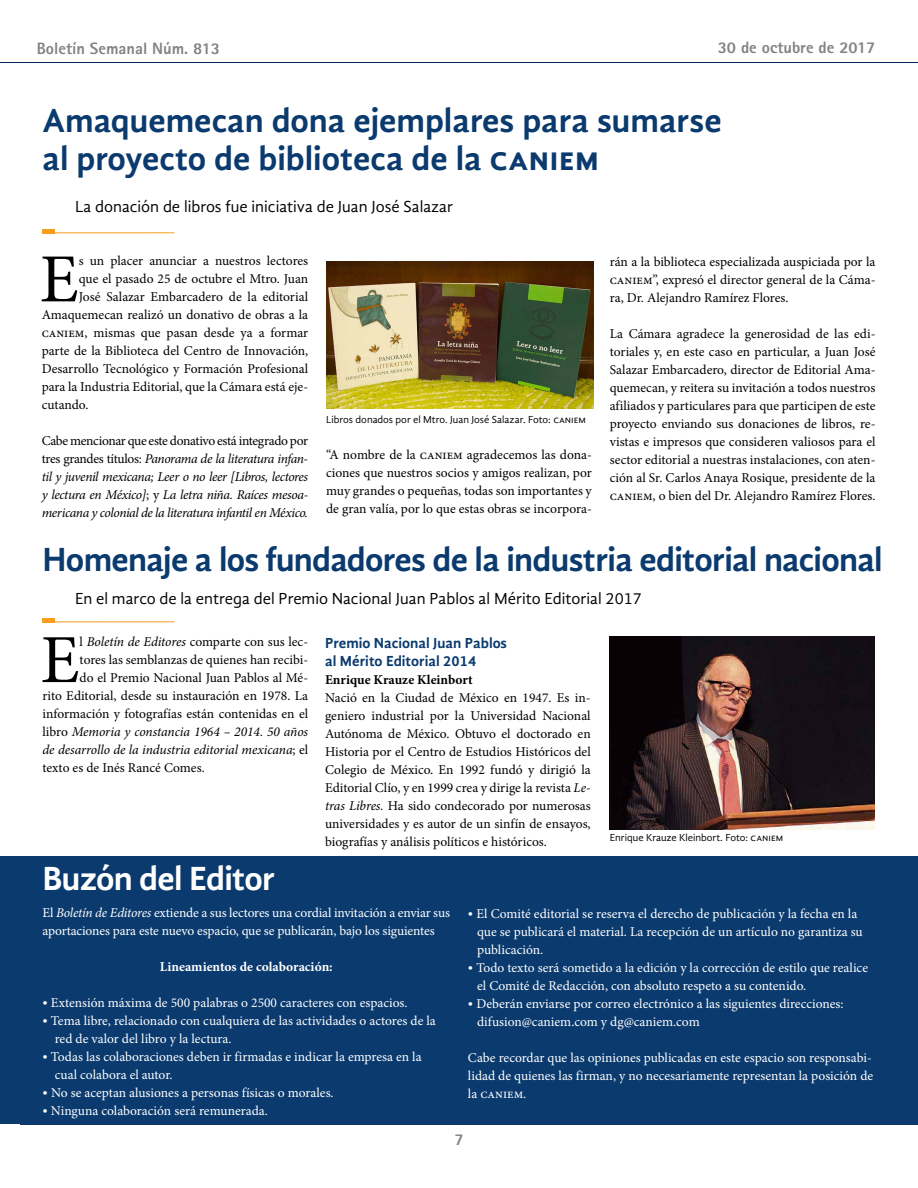
<style>
.page{position:relative;width:918px;height:1188px;background:#fff}
.page>*{position:absolute;margin:0;border:0;box-sizing:border-box;transform-origin:0 0}
.t1{font:68.85px "Minion Pro";color:#000}
.t2{font:700 34.5px/37.5px "Gandhi Sans";letter-spacing:-.01em;color:#0a3a6e}
.t3{font:700 34.5px "Gandhi Sans";letter-spacing:-.02em;color:#fff}
.t4{font:16.5px "Gandhi Sans";color:#000}
.t5{font:800 16.5px "Rotis Sans Serif";color:#808285}
.t6{font:700 15px/18px "Gandhi Sans";color:#0a3a6e}
.t7{font:13.5px/18px "Minion Pro";color:#000;text-align:justify}
.t8{font:13.5px/18px "Minion Pro";letter-spacing:-.005em;color:#fff}
.t9{font:italic 13.5px/18px "Minion Pro";letter-spacing:-.01em;color:#000;text-align:justify}
.t10{font:13.5px "Minion Pro";letter-spacing:-.02em;color:#000}
.t11{font:700 13.5px "Minion Pro";color:#fff}
.t12{font:700 13.5px "Minion Pro";color:#000}
.t13{font:10.5px "Gandhi Sans";color:#000}
.s1{font-style:normal}
.s2{font-style:italic}
.s3{font-family:"Gandhi Sans"}
</style>
<div class="page">
<hr style="left:0;top:62px;width:918px;height:1px;background:#00295c">
<hr style="left:0;top:1124px;width:918px;height:1px;background:#00295c">
<hr style="left:43px;top:232px;width:131px;height:1px;background:#f99d1c">
<div style="left:43px;top:229px;width:12px;height:5px;background:#f99d1c"></div>
<div style="left:0;top:1124px;width:19px;height:64px;background:#fff"></div>
<img style="left:326px;top:262px;width:268px;height:146px">
<hr style="left:43px;top:621px;width:131px;height:1px;background:#f99d1c">
<div style="left:43px;top:618px;width:12px;height:5px;background:#f99d1c"></div>
<img style="left:610px;top:637px;width:264px;height:192px">
<div style="left:0;top:857px;width:918px;height:267px;background:#0a3a6e"></div>
<p class="t5" style="left:37px;top:38px;width:185px">Boletín Semanal Núm. 813</p>
<p class="t5" style="left:718px;top:37px;width:159px">30 de octubre de 2017</p>
<h2 class="t2" style="left:43px;top:102px;width:681px">Amaquemecan dona ejemplares para sumarse al proyecto de biblioteca de la caniem</h2>
<p class="t4" style="left:75px;top:198px;width:380px">La donación de libros fue iniciativa de Juan José Salazar</p>
<h1 class="t1" style="left:40px;top:233px;width:41px">E</h1>
<p class="t7" style="left:79px;top:252px;width:231px">s un placer anunciar a nuestros lectores</p>
<p class="t7" style="left:79px;top:270px;width:231px">que el pasado 25 de octubre el Mtro. Juan</p>
<p class="t7" style="left:79px;top:288px;width:231px">José Salazar Embarcadero de la editorial</p>
<p class="t7" style="left:42px;top:306px;width:268px">Amaquemecan realizó un donativo de obras a la</p>
<p class="t7" style="left:42px;top:324px;width:268px">caniem, mismas que pasan desde ya a formar</p>
<p class="t7" style="left:42px;top:342px;width:268px">parte de la Biblioteca del Centro de Innovación,</p>
<p class="t7" style="left:42px;top:360px;width:268px">Desarrollo Tecnológico y Formación Profesional</p>
<p class="t7" style="left:42px;top:378px;width:268px">para la Industria Editorial, que la Cámara está eje-</p>
<p class="t7" style="left:42px;top:396px;width:48px">cutando.</p>
<p class="t9" style="left:42px;top:432px;width:268px"><span class="s1">Cabe mencionar que este donativo está integrado por tres grandes títulos:</span> Panorama de la literatura infan&shy;til y juvenil mexicana; Leer o no leer [Libros, lectores y lectura en México]<span class="s1">; y</span> La letra niña. Raíces mesoa&shy;mericana y colonial de la literatura infantil en México.</p>
<p class="t13" style="left:326px;top:413px;width:261px">Libros donados por el Mtro. Juan José Salazar. Foto: caniem</p>
<p class="t7" style="left:326px;top:446px;width:267px">“A nombre de la caniem agradecemos las dona&shy;ciones que nuestros socios y amigos realizan, por muy grandes o pequeñas, todas son importantes y de gran valía, por lo que estas obras se incorpora-</p>
<p class="t7" style="left:610px;top:253px;width:267px">rán a la biblioteca especializada auspiciada por la caniem”, expresó el director general de la Cáma&shy;ra, Dr. Alejandro Ramírez Flores.</p>
<p class="t7" style="left:610px;top:325px;width:267px">La Cámara agradece la generosidad de las edi&shy;toriales y, en este caso en particular, a Juan José Salazar Embarcadero, director de Editorial Ama&shy;quemecan, y reitera su invitación a todos nuestros afiliados y particulares para que participen de este proyecto enviando sus donaciones de libros, re&shy;vistas e impresos que consideren valiosos para el sector editorial a nuestras instalaciones, con aten&shy;ción al Sr. Carlos Anaya Rosique, presidente de la caniem, o bien del Dr. Alejandro Ramírez Flores.</p>
<h2 class="t2" style="left:43px;top:540px;width:842px">Homenaje a los fundadores de la industria editorial nacional</h2>
<p class="t4" style="left:75px;top:589px;width:568px">En el marco de la entrega del Premio Nacional Juan Pablos al Mérito Editorial 2017</p>
<p class="t6" style="left:325px;top:634px;width:184px">Premio Nacional Juan Pablos al Mérito Editorial 2014</p>
<p class="t12" style="left:325px;top:670px;width:149px">Enrique Krauze Kleinbort</p>
<p class="t7" style="left:325px;top:688px;width:267px">Nació en la Ciudad de México en 1947. Es in&shy;geniero industrial por la Universidad Nacional Autónoma de México. Obtuvo el doctorado en Historia por el Centro de Estudios Históricos del Colegio de México. En 1992 fundó y dirigió la Editorial Clío, y en 1999 crea y dirige la revista <span class="s2">Le&shy;tras Libres.</span> Ha sido condecorado por numerosas universidades y es autor de un sinfín de ensayos, biografías y análisis políticos e históricos.</p>
<h2 class="t3" style="left:43px;top:859px;width:234px">Buzón del Editor</h2>
<p class="t8" style="left:43px;top:904px;width:409px">El <span class="s2">Boletín de Editores</span> extiende a sus lectores una cordial invitación a enviar sus aportaciones para este nuevo espacio, que se publicarán, bajo los siguientes</p>
<p class="t11" style="left:160px;top:958px;width:174px">Lineamientos de colaboración:</p>
<p class="t8" style="left:43px;top:994px;width:367px"><span class="s3">•</span> Extensión máxima de 500 palabras o 2500 caracteres con espacios.</p>
<p class="t8" style="left:55px;top:1012px;width:383px;text-indent:-12px"><span class="s3">•</span> Tema libre, relacionado con cualquiera de las actividades o actores de la red de valor del libro y la lectura.</p>
<p class="t8" style="left:55px;top:1048px;width:368px;text-indent:-12px"><span class="s3">•</span> Todas las colaboraciones deben ir firmadas e indicar la empresa en la cual colabora el autor.</p>
<p class="t8" style="left:43px;top:1084px;width:293px"><span class="s3">•</span> No se aceptan alusiones a personas físicas o morales.</p>
<p class="t8" style="left:43px;top:1102px;width:227px"><span class="s3">•</span> Ninguna colaboración será remunerada.</p>
<h1 class="t1" style="left:41px;top:614px;width:41px">E</h1>
<p class="t7" style="left:80px;top:633px;width:230px">l <span class="s2">Boletín de Editores</span> comparte con sus lec-</p>
<p class="t7" style="left:80px;top:651px;width:230px">tores las semblanzas de quienes han recibi-</p>
<p class="t10" style="left:80px;top:669px;width:230px">do el Premio Nacional Juan Pablos al Mé-</p>
<p class="t7" style="left:43px;top:687px;width:267px">rito Editorial, desde su instauración en 1978. La</p>
<p class="t7" style="left:43px;top:705px;width:267px">información y fotografías están contenidas en el</p>
<p class="t9" style="left:43px;top:723px;width:267px"><span class="s1">libro</span> Memoria y constancia 1964 – 2014. 50 años</p>
<p class="t9" style="left:43px;top:741px;width:267px">de desarrollo de la industria editorial mexicana<span class="s1">; el</span></p>
<p class="t7" style="left:43px;top:759px;width:164px">texto es de Inés Rancé Comes.</p>
<p class="t13" style="left:610px;top:832px;width:175px">Enrique Krauze Kleinbort. Foto: caniem</p>
<p class="t8" style="left:477px;top:905px;width:387px;text-indent:-9px"><span class="s3">•</span> El Comité editorial se reserva el derecho de publicación y la fecha en la que se publicará el material. La recepción de un artículo no garantiza su publicación.</p>
<p class="t8" style="left:477px;top:959px;width:392px;text-indent:-9px"><span class="s3">•</span> Todo texto será sometido a la edición y la corrección de estilo que realice el Comité de Redacción, con absoluto respeto a su contenido.</p>
<p class="t8" style="left:477px;top:995px;width:368px;text-indent:-9px"><span class="s3">•</span> Deberán enviarse por correo electrónico a las siguientes direcciones: difusion@caniem.com y dg@caniem.com</p>
<p class="t8" style="left:468px;top:1049px;width:407px;text-align:justify">Cabe recordar que las opiniones publicadas en este espacio son responsabi&shy;lidad de quienes las firman, y no necesariamente representan la posición de la caniem.</p>
<p class="t5" style="left:455px;top:1129px;width:11px">7</p>
</div>
